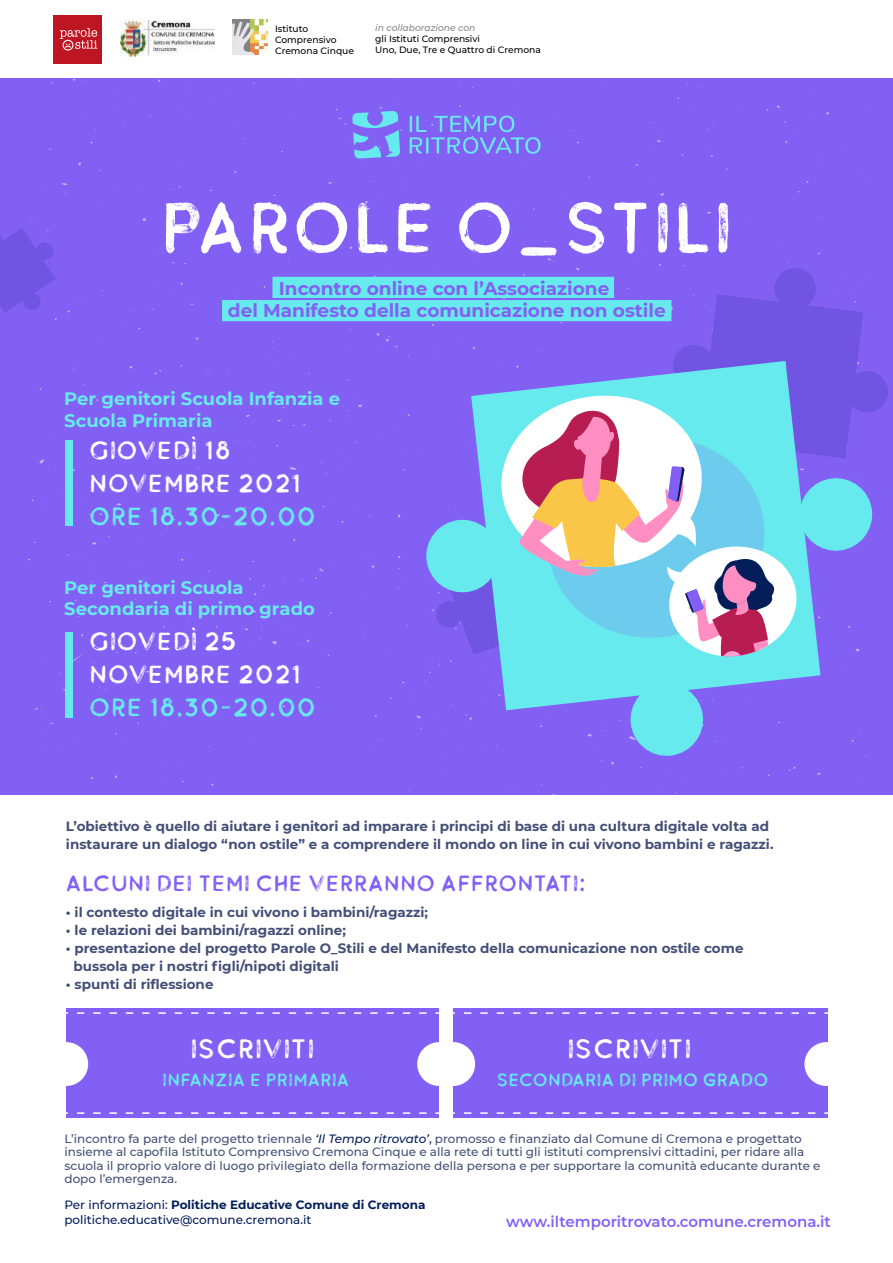
<style>
.page{position:relative;width:893px;height:1263px;background:#8360f4}
.page>*{position:absolute;margin:0;border:0;box-sizing:border-box;transform-origin:0 0}
.t1{font:71.55px "Buckwheat TC Sans Painted";color:#fff}
.t2{font:27px "Buckwheat TC Sans Painted";color:#fff}
.t3{font:27px "Buckwheat TC Sans Painted";color:#67eaed}
.t4{font:25.35px/33px "Buckwheat TC Sans Painted";color:#fff}
.t5{font:25.35px "Buckwheat TC Sans Painted";color:#67eaed}
.t6{font:22.5px "Buckwheat TC Sans Painted";color:#8360f4}
.t7{font:700 18.45px/22.2px "Montserrat";color:#8360f4;text-align:center}
.t8{font:700 18px/21.6px "Montserrat";color:#67eaed}
.t9{font:18px "Buckwheat TC Sans Painted";color:#67eaed}
.t10{font:600 15px "Montserrat";color:#8360f4}
.t11{font:700 13.5px/18px "Montserrat";color:#444f77}
.t12{font:500 12px/13.5px "Montserrat";color:#444f77}
.t13{font:500 12px/15px "Montserrat";color:#041e59}
.t14{font:500 9.15px/10.9px "Montserrat";color:#000}
.t15{font:italic 500 9.15px "Montserrat";color:#878787}
.s1{font-style:italic;color:#041e59}
.s2{color:#041e59}
.s3{font-weight:700}
</style>
<div class="page">
<div style="left:0;top:795px;width:893px;height:468px;background:#fff"></div>
<svg style="left:39px;top:459px;width:5px;height:5px"></svg>
<svg style="left:289px;top:467px;width:8px;height:3px"></svg>
<svg style="left:272px;top:641px;width:5px;height:4px"></svg>
<svg style="left:90px;top:489px;width:5px;height:4px"></svg>
<svg style="left:61px;top:183px;width:7px;height:2px"></svg>
<svg style="left:364px;top:201px;width:6px;height:10px"></svg>
<svg style="left:217px;top:514px;width:10px;height:4px"></svg>
<svg style="left:315px;top:568px;width:9px;height:11px"></svg>
<svg style="left:73px;top:654px;width:9px;height:8px"></svg>
<svg style="left:246px;top:606px;width:10px;height:7px"></svg>
<svg style="left:416px;top:715px;width:8px;height:7px"></svg>
<svg style="left:60px;top:681px;width:6px;height:9px"></svg>
<svg style="left:377px;top:333px;width:21px;height:15px"></svg>
<svg style="left:863px;top:371px;width:25px;height:41px"></svg>
<svg style="left:774px;top:262px;width:42px;height:32px"></svg>
<svg style="left:0;top:229px;width:57px;height:91px"></svg>
<svg style="left:820px;top:490px;width:53px;height:61px"></svg>
<svg style="left:629px;top:710px;width:75px;height:46px"></svg>
<svg style="left:426px;top:519px;width:45px;height:146px"></svg>
<svg style="left:471px;top:365px;width:349px;height:345px;fill:#67eaed"></svg>
<svg style="left:664px;top:541px;width:137px;height:124px;background:#9fd7e0"></svg>
<svg style="left:661px;top:294px;width:202px;height:223px"></svg>
<svg style="left:492px;top:390px;width:272px;height:248px;background:#adcbd3"></svg>
<div style="left:272px;top:277px;width:342px;height:18px;background:#67eaed"></div>
<svg style="left:222px;top:295px;width:449px;height:26px;background:#69dbed"></svg>
<div style="left:66px;top:440px;width:7px;height:85px;background:#67eaed"></div>
<div style="left:66px;top:633px;width:7px;height:85px;background:#67eaed"></div>
<div style="left:66px;top:1008px;width:373px;height:110px;background:#8360f4"></div>
<div style="left:44px;top:1042px;width:44px;height:44px;background:#fff;border-radius:50%"></div>
<div style="left:417px;top:1042px;width:44px;height:44px;background:#fff;border-radius:50%"></div>
<svg style="left:77px;top:1012px;width:350px;height:2px"></svg>
<svg style="left:77px;top:1112px;width:350px;height:2px"></svg>
<div style="left:453px;top:1008px;width:375px;height:110px;background:#8360f4"></div>
<div style="left:804px;top:1042px;width:44px;height:44px;background:#fff;border-radius:50%"></div>
<div style="left:431px;top:1042px;width:44px;height:44px;background:#fff;border-radius:50%"></div>
<svg style="left:464px;top:1012px;width:352px;height:2px"></svg>
<svg style="left:435px;top:1112px;width:20px;height:2px"></svg>
<svg style="left:464px;top:1112px;width:352px;height:2px"></svg>
<div style="left:0;top:0;width:893px;height:77px;background:#fff"></div>
<img style="left:232px;top:20px;width:35px;height:34px">
<img style="left:120px;top:21px;width:94px;height:36px">
<svg style="left:400px;top:115px;width:141px;height:39px"></svg>
<svg style="left:336px;top:107px;width:64px;height:59px"></svg>
<div style="left:53px;top:15px;width:49px;height:49px;background:#bd1622"></div>
<svg style="left:60px;top:28px;width:38px;height:23px"></svg>
<p class="t14" style="left:275px;top:23px;width:80px">Istituto<br>Comprensivo<br>Cremona Cinque</p>
<p class="t15" style="left:375px;top:22px;width:102px">in collaborazione con</p>
<p class="t14" style="left:375px;top:33px;width:167px">gli Istituti Comprensivi<br>Uno, Due, Tre e Quattro di Cremona</p>
<h1 class="t1" style="left:160px;top:182px;width:575px">PAROLE O_STILI</h1>
<h3 class="t7" style="left:228px;top:276px;width:439px">Incontro online con l’Associazione<br>del Manifesto della comunicazione non ostile</h3>
<h3 class="t8" style="left:64px;top:387px;width:277px">Per genitori Scuola Infanzia e<br>Scuola Primaria</h3>
<h3 class="t4" style="left:89px;top:433px;width:213px">GIOVEDÌ 18<br>NOVEMBRE 2021</h3>
<h3 class="t5" style="left:89px;top:500px;width:229px">ORE 18.30-20.00</h3>
<h3 class="t8" style="left:64px;top:575px;width:252px">Per genitori Scuola<br>Secondaria di primo grado</h3>
<h3 class="t4" style="left:89px;top:624px;width:213px">GIOVEDÌ 25<br>NOVEMBRE 2021</h3>
<h3 class="t5" style="left:89px;top:691px;width:229px">ORE 18.30-20.00</h3>
<p class="t11" style="left:66px;top:817px;width:709px">L’obiettivo è quello di aiutare i genitori ad imparare i principi di base di una cultura digitale volta ad instaurare un dialogo “non ostile” e a comprendere il mondo on line in cui vivono bambini e ragazzi.</p>
<h3 class="t6" style="left:66px;top:869px;width:521px">ALCUNI DEI TEMI CHE VERRANNO AFFRONTATI:</h3>
<p class="t11" style="left:66px;top:902px;width:364px">• il contesto digitale in cui vivono i bambini/ragazzi;</p>
<p class="t11" style="left:66px;top:920px;width:281px">• le relazioni dei bambini/ragazzi online;</p>
<p class="t11" style="left:74px;top:938px;width:671px;text-indent:-8px">• presentazione del progetto Parole O_Stili e del Manifesto della comunicazione non ostile come bussola per i nostri figli/nipoti digitali</p>
<p class="t11" style="left:66px;top:974px;width:149px">• spunti di riflessione</p>
<h2 class="t2" style="left:190px;top:1032px;width:126px">ISCRIVITI</h2>
<h2 class="t2" style="left:567px;top:1032px;width:126px">ISCRIVITI</h2>
<h3 class="t9" style="left:162px;top:1068px;width:189px">INFANZIA E PRIMARIA</h3>
<h2 class="t3" style="left:463px;top:1064px;width:259px">3°/4°/5° PRIMARIA</h2>
<h3 class="t9" style="left:497px;top:1068px;width:273px">SECONDARIA DI PRIMO GRADO</h3>
<p class="t12" style="left:64px;top:1131px;width:758px">L’incontro fa parte del progetto triennale <span class="s1">‘Il Tempo ritrovato’</span><span class="s2">,</span> promosso e finanziato dal Comune di Cremona e progettato insieme al capofila Istituto Comprensivo Cremona Cinque e alla rete di tutti gli istituti comprensivi cittadini, per ridare alla scuola il proprio valore di luogo privilegiato della formazione della persona e per supportare la comunità educante durante e dopo l’emergenza.</p>
<p class="t10" style="left:506px;top:1211px;width:326px">www.iltemporitrovato.comune.cremona.it</p>
<p class="t13" style="left:64px;top:1197px;width:363px">Per informazioni: <span class="s3">Politiche Educative Comune di Cremona </span>politiche.educative@comune.cremona.it</p>
</div>
